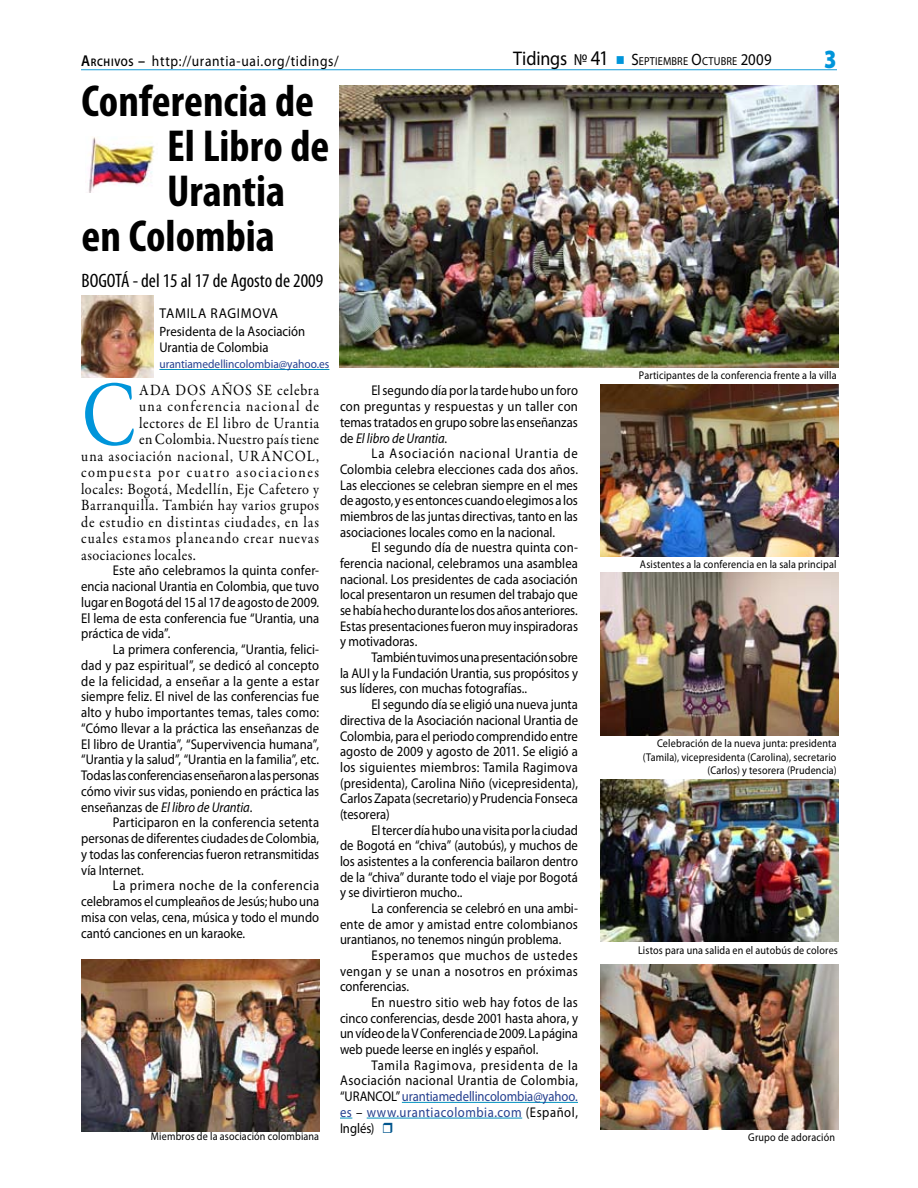
<style>
.page{position:relative;width:918px;height:1188px;background:#fff}
.page>*{position:absolute;margin:0;border:0;box-sizing:border-box;transform-origin:0 0}
.t1{font:93px "Garamond Premr Pro";color:#0095da;scale:.84 1}
.t2{font:700 condensed 45px "Myriad Pro";color:#000}
.t3{font:900 26.4px "Myriad Pro";color:#0095da;scale:.82 1}
.t4{font:condensed 19.5px "Myriad Pro";color:#000}
.t5{font:15.75px "Garamond Premr Pro";letter-spacing:.05em;color:#000;scale:.9 1}
.t6{font:15.75px "Garamond Premr Pro";letter-spacing:.03em;color:#000;scale:.9 1}
.t7{font:15.75px "Garamond Premr Pro";letter-spacing:.11em;color:#000;scale:.9 1}
.t8{font:15.75px "Garamond Premr Pro";letter-spacing:.015em;color:#000;scale:.9 1}
.t9{font:15.75px "Garamond Premr Pro";letter-spacing:.075em;color:#000;scale:.9 1}
.t10{font:15.75px "Garamond Premr Pro";letter-spacing:.02em;color:#000;scale:.9 1}
.t11{font:15px "Myriad Pro";letter-spacing:.05em;color:#000;scale:.9 1}
.t12{font:14.25px "Myriad Pro";letter-spacing:.055em;color:#000;scale:.95 1}
.t13{font:14.1px/15.8px "Myriad Pro";color:#000;text-align:justify;scale:.9 1}
.t14{font:13.5px "Myriad Pro";letter-spacing:.005em;color:#000;scale:.95 1}
.t15{font:12px "Myriad Pro";color:#25408f;scale:.95 1}
.t16{font:11.55px "Myriad Pro";letter-spacing:.015em;color:#000;scale:.9 1}
.t17{font:11.25px/13.5px "Myriad Pro";letter-spacing:.015em;color:#000;text-align:right;scale:.9 1}
.s1{font-weight:600;font-size:15.75px}
.s2{font-weight:600;font-size:10.95px}
.s3{font-size:19.8px}
.s4{font-size:16.5px}
.s5{font-size:21px}
.s6{color:#0095da}
.s7{font-size:14.1px}
.s8{font-size:15px}
.s9{font-style:italic}
.s10{color:#25408f}
</style>
<div class="page">
<hr style="left:81px;top:69px;width:756px;height:1px;background:#159cd8">
<hr style="left:402px;top:1102px;width:176px;height:1px;background:#0092bf">
<svg style="left:340px;top:1118px;width:12px;height:1px"></svg>
<hr style="left:367px;top:1118px;width:155px;height:1px;background:#0092bf">
<img style="left:81px;top:296px;width:72px;height:81px">
<img style="left:339px;top:85px;width:499px;height:283px">
<img style="left:600px;top:384px;width:238px;height:173px">
<img style="left:600px;top:572px;width:238px;height:164px">
<img style="left:600px;top:779px;width:238px;height:163px">
<img style="left:600px;top:964px;width:238px;height:165px">
<hr style="left:159px;top:369px;width:170px;height:1px;background:#0092bf">
<img style="left:89px;top:137px;width:65px;height:55px">
<img style="left:81px;top:960px;width:238px;height:171px">
<p class="t11" style="left:81px;top:52px;width:288px"><span class="s1">A</span><span class="s2">RCHIVOS</span> <span class="s1">–</span> http://urantia-uai.org/tidings/</p>
<p class="t16" style="left:513px;top:54px;width:289px"><span class="s3">Tidings</span> <span class="s4">№</span> <span class="s5">41</span> <span class="s6">■</span> <span class="s4">S</span>EPTIEMBRE <span class="s4">O</span>CTUBRE <span class="s4">2009</span></p>
<h3 class="t3" style="left:824px;top:41px;width:17px">3</h3>
<h2 class="t2" style="left:82px;top:73px;width:234px">Conferencia de</h2>
<h2 class="t2" style="left:167px;top:118px;width:163px">El Libro de</h2>
<h2 class="t2" style="left:167px;top:163px;width:119px">Urantia</h2>
<h2 class="t2" style="left:82px;top:208px;width:195px">en Colombia</h2>
<h3 class="t4" style="left:82px;top:268px;width:243px">BOGOTÁ - del 15 al 17 de Agosto de 2009</h3>
<p class="t12" style="left:159px;top:304px;width:127px">TAMILA RAGIMOVA</p>
<p class="t14" style="left:159px;top:323px;width:155px">Presidenta de la <span class="s7">Asociación</span></p>
<p class="t13" style="left:159px;top:340px;width:123px">Urantia de Colombia</p>
<p class="t15" style="left:159px;top:357px;width:180px">urantiamedellincolombia@yahoo.es</p>
<h1 class="t1" style="left:81px;top:359px;width:68px">C</h1>
<p class="t5" style="left:139px;top:380px;width:202px">ada dos años se celebra</p>
<p class="t9" style="left:139px;top:397px;width:201px">una conferencia nacional de</p>
<p class="t6" style="left:139px;top:413px;width:202px">lectores de El libro de Urantia</p>
<p class="t8" style="left:139px;top:430px;width:202px">en Colombia. Nuestro país tiene</p>
<p class="t5" style="left:81px;top:446px;width:266px">una asociación nacional, URANCOL,</p>
<p class="t7" style="left:81px;top:463px;width:266px">compuesta por cuatro asociaciones</p>
<p class="t6" style="left:81px;top:479px;width:266px">locales: Bogotá, Medellín, Eje Cafetero y</p>
<p class="t5" style="left:81px;top:496px;width:266px">Barranquilla. También hay varios grupos</p>
<p class="t5" style="left:81px;top:512px;width:266px">de estudio en distintas ciudades, en las</p>
<p class="t5" style="left:81px;top:529px;width:266px">cuales estamos planeando crear nuevas</p>
<p class="t10" style="left:81px;top:545px;width:129px">asociaciones locales<span class="s8">.</span></p>
<p class="t13" style="left:81px;top:563px;width:266px;text-indent:31px">Este año celebramos la quinta confer&shy;encia nacional Urantia en Colombia, que tuvo lugar en Bogotá del 15 al 17 de agosto de 2009.<br>El lema de esta conferencia fue “Urantia, una práctica de vida”.</p>
<p class="t13" style="left:81px;top:641px;width:266px;text-indent:31px">La primera conferencia, “Urantia, felici&shy;dad y paz espiritual”, se dedicó al concepto de la felicidad, a enseñar a la gente a estar siempre feliz. El nivel de las conferencias fue alto y hubo importantes temas, tales como: “Cómo llevar a la práctica las enseñanzas de El libro de Urantia”, “Supervivencia humana”, “Urantia y la salud”, “Urantia en la familia”, etc.<br>Todas las conferencias enseñaron a las personas cómo vivir sus vidas, poniendo en práctica las enseñanzas de <span class="s9">El libro de Urantia</span>.</p>
<p class="t13" style="left:81px;top:815px;width:266px;text-indent:31px">Participaron en la conferencia setenta personas de diferentes ciudades de Colombia, y todas las conferencias fueron retransmitidas vía Internet.</p>
<p class="t13" style="left:81px;top:878px;width:266px;text-indent:31px">La primera noche de la conferencia celebramos el cumpleaños de Jesús; hubo una misa con velas, cena, música y todo el mundo cantó canciones en un karaoke.</p>
<p class="t17" style="left:151px;top:1130px;width:188px">Miembros de la asociación colombiana</p>
<p class="t13" style="left:340px;top:383px;width:266px;text-indent:31px">El segundo día por la tarde hubo un foro con preguntas y respuestas y un taller con temas tratados en grupo sobre las enseñanzas de <span class="s9">El libro de Urantia</span>.</p>
<p class="t13" style="left:340px;top:445px;width:266px;text-indent:31px">La Asociación nacional Urantia de Colombia celebra elecciones cada dos años.<br>Las elecciones se celebran siempre en el mes de agosto, y es entonces cuando elegimos a los miembros de las juntas directivas, tanto en las asociaciones locales como en la nacional.</p>
<p class="t13" style="left:340px;top:540px;width:266px;text-indent:31px">El segundo día de nuestra quinta con&shy;ferencia nacional, celebramos una asamblea nacional. Los presidentes de cada asociación local presentaron un resumen del trabajo que se había hecho durante los dos años anteriores.<br>Estas presentaciones fueron muy inspiradoras y motivadoras.</p>
<p class="t13" style="left:340px;top:649px;width:266px;text-indent:31px">También tuvimos una presentación sobre la AUI y la Fundación Urantia, sus propósitos y sus líderes, con muchas fotografías..</p>
<p class="t13" style="left:340px;top:696px;width:266px;text-indent:31px">El segundo día se eligió una nueva junta directiva de la Asociación nacional Urantia de Colombia, para el periodo comprendido entre agosto de 2009 y agosto de 2011. Se eligió a los siguientes miembros: Tamila Ragimova (presidenta), Carolina Niño (vicepresidenta), Carlos Zapata (secretario) y Prudencia Fonseca (tesorera)</p>
<p class="t13" style="left:340px;top:822px;width:266px;text-indent:31px">El tercer día hubo una visita por la ciudad de Bogotá en “chiva” (autobús), y muchos de los asistentes a la conferencia bailaron dentro de la “chiva” durante todo el viaje por Bogotá y se divirtieron mucho..</p>
<p class="t13" style="left:340px;top:900px;width:266px;text-indent:31px">La conferencia se celebró en una ambi&shy;ente de amor y amistad entre colombianos urantianos, no tenemos ningún problema.</p>
<p class="t13" style="left:340px;top:947px;width:266px;text-indent:31px">Esperamos que muchos de ustedes vengan y se unan a nosotros en próximas conferencias.</p>
<p class="t13" style="left:340px;top:994px;width:266px;text-indent:31px">En nuestro sitio web hay fotos de las cinco conferencias, desde 2001 hasta ahora, y un vídeo de la V Conferencia de 2009. La página web puede leerse en inglés y español.</p>
<p class="t13" style="left:340px;top:1057px;width:266px;text-indent:31px">Tamila Ragimova, presidenta de la Asociación nacional Urantia de Colombia, “URANCOL” <span class="s10">urantiamedellincolombia@yahoo. es</span> – <span class="s10">www.urantiacolombia.com</span> (Español, Inglés)</p>
<p class="t17" style="left:639px;top:368px;width:221px">Participantes de la conferencia frente a la villa</p>
<p class="t17" style="left:640px;top:558px;width:220px">Asistentes a la conferencia en la sala principal</p>
<p class="t17" style="left:643px;top:737px;width:217px">Celebración de la nueva junta: presidenta (Tamila), vicepresidenta (Carolina), secretario (Carlos) y tesorera (Prudencia)</p>
<p class="t17" style="left:638px;top:944px;width:224px">Listos para una salida en el autobús de colores</p>
<p class="t17" style="left:748px;top:1130px;width:98px">Grupo de adoración</p>
</div>
